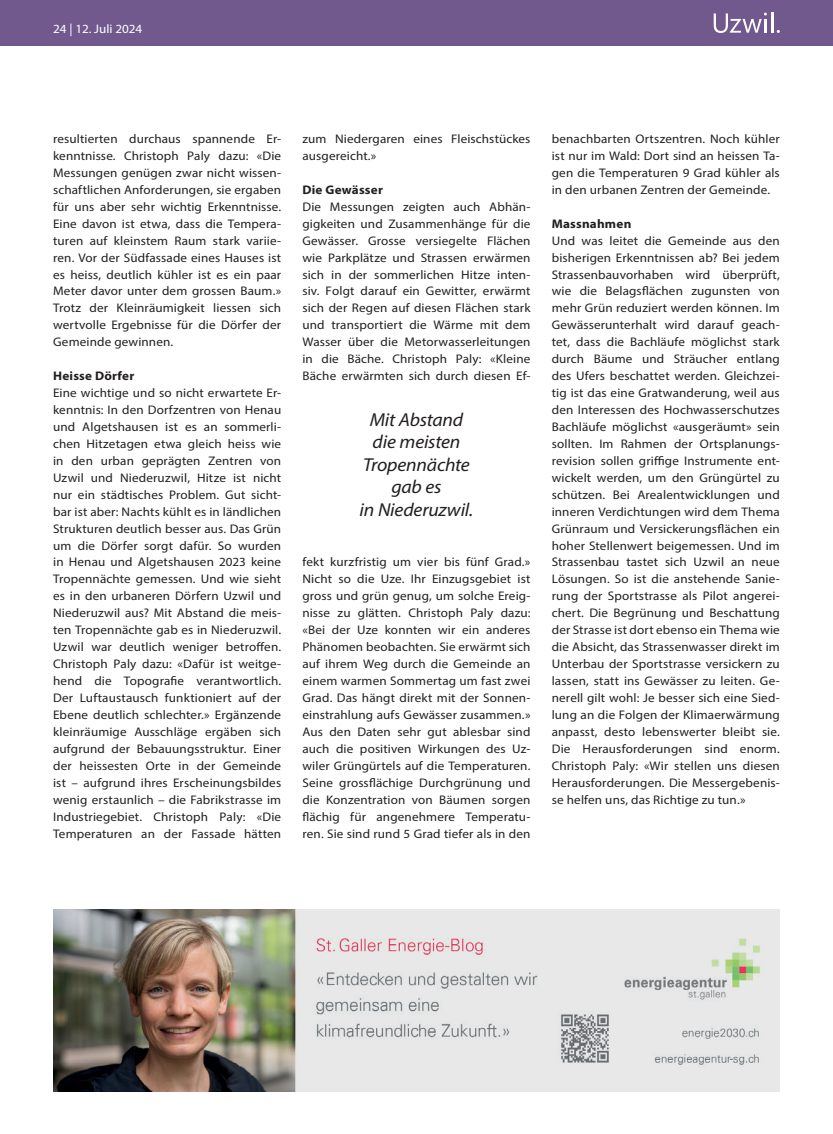
<style>
.page{position:relative;width:833px;height:1134px;background:#fff}
.page>*{position:absolute;margin:0;border:0;box-sizing:border-box;transform-origin:0 0}
.t1{font:italic 18.75px/22.5px "Myriad Pro";letter-spacing:-.01em;color:#231f20;text-align:center;scale:1.05 1}
.t2{font:12.5px/16.9px "Myriad Pro";letter-spacing:.01em;color:#231f20;text-align:justify;scale:1.05 1}
.t3{font:700 12.5px "Myriad Pro";letter-spacing:.015em;color:#231f20;scale:1.05 1}
.t4{font:12.5px "Myriad Pro";color:#fff;scale:1.05 1}
.s1{font-style:italic}
</style>
<div class="page">
<div style="left:0;top:0;width:833px;height:46px;background:#71598e"></div>
<hr style="left:771px;top:12px;width:2px;height:21px;background:#fff">
<svg style="left:713px;top:13px;width:54px;height:20px"></svg>
<img style="left:53px;top:910px;width:727px;height:181px">
<p class="t4" style="left:53px;top:21px;width:86px">24 | 12. Juli 2024</p>
<p class="t2" style="left:53px;top:130px;width:219px">resultierten durchaus spannende Er&shy;kenntnisse. Christoph Paly dazu: «Die Messungen genügen zwar nicht wissen&shy;schaftlichen Anforderungen, sie ergaben für uns aber sehr wichtig Erkenntnisse.<br>Eine davon ist etwa, dass die Tempera&shy;turen auf kleinstem Raum stark variie&shy;ren. Vor der Südfassade eines Hauses ist es heiss, deutlich kühler ist es ein paar Meter davor unter dem grossen Baum.» Trotz der Kleinräumigkeit liessen sich wertvolle Ergebnisse für die Dörfer der Gemeinde gewinnen.</p>
<p class="t3" style="left:53px;top:368px;width:79px">Heisse Dörfer</p>
<p class="t2" style="left:53px;top:384px;width:219px">Eine wichtige und so nicht erwartete Er&shy;kenntnis: In den Dorfzentren von Henau und Algetshausen ist es an sommerli&shy;chen Hitzetagen etwa gleich heiss wie in den urban geprägten Zentren von Uzwil und Niederuzwil, Hitze ist nicht nur ein städtisches Problem. Gut sicht&shy;bar ist aber: Nachts kühlt es in ländlichen Strukturen deutlich besser aus. Das Grün um die Dörfer sorgt dafür. So wurden in Henau und Algetshausen 2023 keine Tropennächte gemessen. Und wie sieht es in den urbaneren Dörfern Uzwil und Niederuzwil aus? Mit Abstand die meis&shy;ten Tropennächte gab es in Niederuzwil.<br>Uzwil war deutlich weniger betroffen.<br>Christoph Paly dazu: «Dafür ist weitge&shy;hend die Topografie verantwortlich.<br>Der Luftaustausch funktioniert auf der Ebene deutlich schlechter.» Ergänzende kleinräumige Ausschläge ergäben sich aufgrund der Bebauungsstruktur. Einer der heissesten Orte in der Gemeinde ist – aufgrund ihres Erscheinungsbildes wenig erstaunlich <span class="s1">–</span> die Fabrikstrasse im Industriegebiet. Christoph Paly: «Die Temperaturen an der Fassade hätten</p>
<p class="t2" style="left:302px;top:130px;width:219px">zum Niedergaren eines Fleischstückes ausgereicht.»</p>
<p class="t3" style="left:302px;top:181px;width:78px">Die Gewässer</p>
<p class="t2" style="left:302px;top:198px;width:219px">Die Messungen zeigten auch Abhän&shy;gigkeiten und Zusammenhänge für die Gewässer. Grosse versiegelte Flächen wie Parkplätze und Strassen erwärmen sich in der sommerlichen Hitze inten&shy;siv. Folgt darauf ein Gewitter, erwärmt sich der Regen auf diesen Flächen stark und transportiert die Wärme mit dem Wasser über die Metorwasserleitungen in die Bäche. Christoph Paly: «Kleine Bäche erwärmten sich durch diesen Ef-</p>
<h1 class="t1" style="left:359px;top:408px;width:110px">Mit Abstand die meisten<br>Tropennächte gab es<br>in Niederuzwil.</h1>
<p class="t2" style="left:302px;top:554px;width:219px">fekt kurzfristig um vier bis fünf Grad.» Nicht so die Uze. Ihr Einzugsgebiet ist gross und grün genug, um solche Ereig&shy;nisse zu glätten. Christoph Paly dazu: «Bei der Uze konnten wir ein anderes Phänomen beobachten. Sie erwärmt sich auf ihrem Weg durch die Gemeinde an einem warmen Sommertag um fast zwei Grad. Das hängt direkt mit der Sonnen&shy;einstrahlung aufs Gewässer zusammen.» Aus den Daten sehr gut ablesbar sind auch die positiven Wirkungen des Uz&shy;wiler Grüngürtels auf die Temperaturen.<br>Seine grossflächige Durchgrünung und die Konzentration von Bäumen sorgen flächig für angenehmere Temperatu&shy;ren. Sie sind rund 5 Grad tiefer als in den</p>
<p class="t2" style="left:552px;top:130px;width:219px">benachbarten Ortszentren. Noch kühler ist nur im Wald: Dort sind an heissen Ta&shy;gen die Temperaturen 9 Grad kühler als in den urbanen Zentren der Gemeinde.</p>
<p class="t3" style="left:552px;top:215px;width:77px">Massnahmen</p>
<p class="t2" style="left:552px;top:232px;width:219px">Und was leitet die Gemeinde aus den bisherigen Erkenntnissen ab? Bei jedem Strassenbauvorhaben wird überprüft, wie die Belagsflächen zugunsten von mehr Grün reduziert werden können. Im Gewässerunterhalt wird darauf geach&shy;tet, dass die Bachläufe möglichst stark durch Bäume und Sträucher entlang des Ufers beschattet werden. Gleichzei&shy;tig ist das eine Gratwanderung, weil aus den Interessen des Hochwasserschutzes Bachläufe möglichst «ausgeräumt» sein sollten. Im Rahmen der Ortsplanungs&shy;revision sollen griffige Instrumente ent&shy;wickelt werden, um den Grüngürtel zu schützen. Bei Arealentwicklungen und inneren Verdichtungen wird dem Thema Grünraum und Versickerungsflächen ein hoher Stellenwert beigemessen. Und im Strassenbau tastet sich Uzwil an neue Lösungen. So ist die anstehende Sanie&shy;rung der Sportstrasse als Pilot angerei&shy;chert. Die Begrünung und Beschattung der Strasse ist dort ebenso ein Thema wie die Absicht, das Strassenwasser direkt im Unterbau der Sportstrasse versickern zu lassen, statt ins Gewässer zu leiten. Ge&shy;nerell gilt wohl: Je besser sich eine Sied&shy;lung an die Folgen der Klimaerwärmung anpasst, desto lebenswerter bleibt sie.<br>Die Herausforderungen sind enorm.<br>Christoph Paly: «Wir stellen uns diesen Herausforderungen. Die Messergebenis&shy;se helfen uns, das Richtige zu tun.»</p>
</div>
